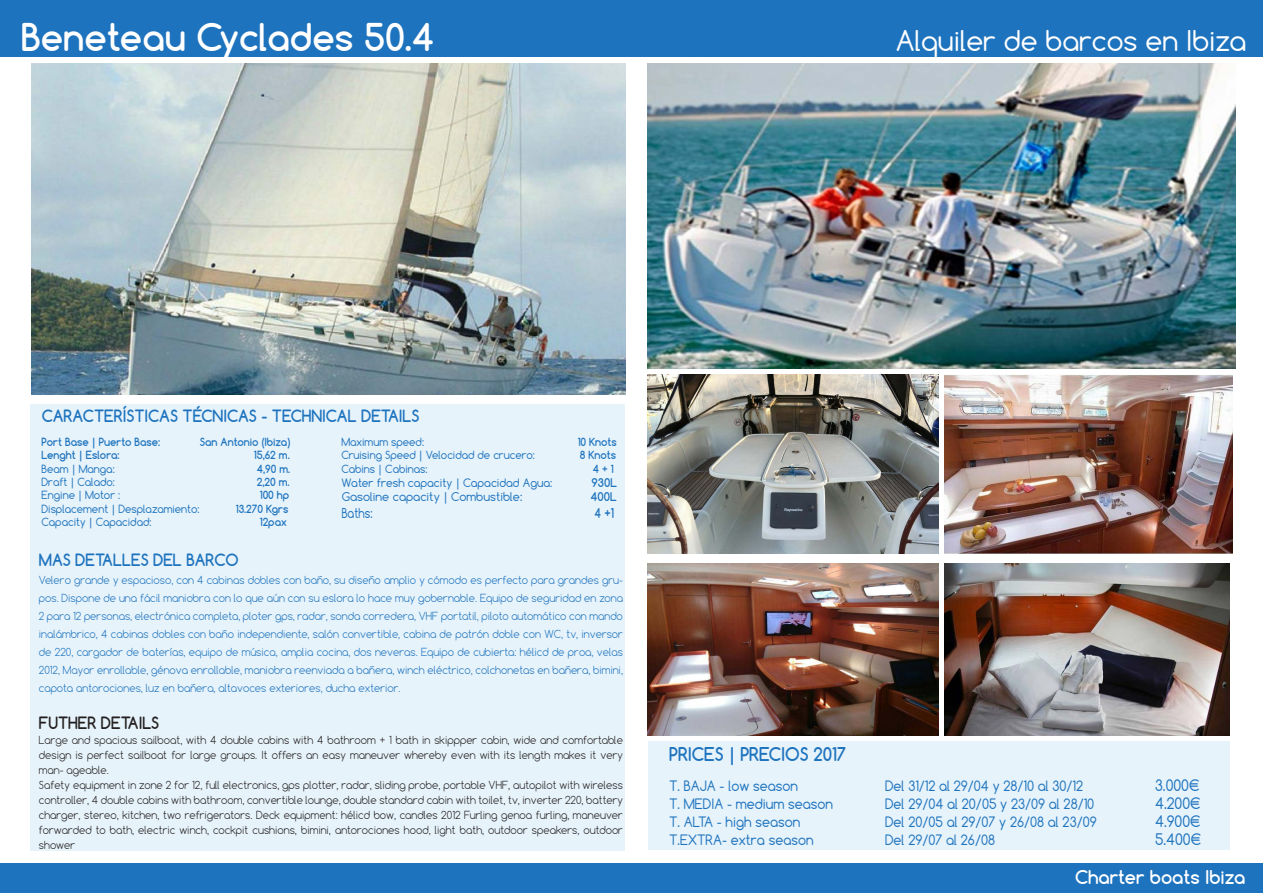
<style>
.page{position:relative;width:1263px;height:893px;background:#fff}
.page>*{position:absolute;margin:0;border:0;box-sizing:border-box;transform-origin:0 0}
.t1{font:700 36px "Comfortaa";color:#fff}
.t2{font:27px "Comfortaa";color:#fff}
.t3{font:700 18px "Comfortaa";color:#fff}
.t4{font:700 17.85px "Comfortaa";color:#1e73be;scale:.95 1}
.t5{font:700 16.05px "Comfortaa";color:#1e73be;scale:.96 1}
.t6{font:700 16.05px "Comfortaa";color:#231f20;scale:.96 1}
.t7{font:15px "Comfortaa";color:#1e73be;scale:.95 1}
.t8{font:13.5px "Comfortaa";color:#1e73be;scale:.95 1}
.t9{font:12.9px "Comfortaa";color:#1e73be;scale:.83 1}
.t10{font:700 12.9px "Comfortaa";color:#1e73be;scale:.83 1}
.t11{font:11.4px "Comfortaa";color:#1e73be}
.t12{font:700 11.4px "Comfortaa";color:#1e73be}
.t13{font:11.1px "Comfortaa";color:#1e73be}
.t14{font:10.65px "Comfortaa";color:#1e73be;scale:.96 1}
.t15{font:700 10.65px "Comfortaa";color:#1e73be;scale:.96 1}
.t16{font:300 10.5px/18px "Comfortaa";color:#1e73be;text-align:justify;scale:.96 1}
.t17{font:300 10.5px/15px "Comfortaa";color:#231f20;text-align:justify;scale:.96 1}
</style>
<div class="page">
<div style="left:648px;top:741px;width:582px;height:108px;background:#e6f3fa"></div>
<div style="left:30px;top:404px;width:595px;height:446px;background:#e6f3fa"></div>
<div style="left:0;top:0;width:1263px;height:56px;background:#1e73be"></div>
<img style="left:31px;top:64px;width:594px;height:330px">
<img style="left:648px;top:374px;width:291px;height:179px">
<img style="left:648px;top:563px;width:291px;height:173px">
<img style="left:944px;top:563px;width:286px;height:173px">
<div style="left:0;top:864px;width:1263px;height:29px;background:#1e73be"></div>
<img style="left:648px;top:64px;width:587px;height:305px">
<img style="left:944px;top:374px;width:288px;height:179px">
<p class="t1" style="left:21px;top:15px;width:415px">Beneteau Cyclades 50.4</p>
<p class="t2" style="left:896px;top:24px;width:352px">Alquiler de barcos en Ibiza</p>
<p class="t5" style="left:42px;top:406px;width:395px">CARACTERÍSTICAS TÉCNICAS - TECHNICAL DETAILS</p>
<p class="t15" style="left:41px;top:435px;width:125px">Port Base | Puerto Base:</p>
<p class="t15" style="left:200px;top:435px;width:95px">San Antonio (Ibiza)</p>
<p class="t15" style="left:41px;top:448px;width:83px">Lenght | Eslora:</p>
<p class="t15" style="left:254px;top:448px;width:39px">15,62 m.</p>
<p class="t14" style="left:41px;top:462px;width:78px">Beam | Manga:</p>
<p class="t15" style="left:257px;top:462px;width:36px">4,90 m.</p>
<p class="t14" style="left:41px;top:475px;width:78px">Draft | Calado:</p>
<p class="t15" style="left:257px;top:475px;width:35px">2,20 m.</p>
<p class="t14" style="left:41px;top:488px;width:83px">Engine | Motor :</p>
<p class="t15" style="left:260px;top:488px;width:32px">100 hp</p>
<p class="t14" style="left:41px;top:502px;width:166px">Displacement | Desplazamiento:</p>
<p class="t15" style="left:236px;top:502px;width:56px">13.270 Kgrs</p>
<p class="t14" style="left:41px;top:515px;width:116px">Capacity | Capacidad:</p>
<p class="t15" style="left:260px;top:515px;width:29px">12pax</p>
<p class="t14" style="left:341px;top:435px;width:88px">Maximum speed:</p>
<p class="t15" style="left:578px;top:435px;width:42px">10 Knots</p>
<p class="t14" style="left:341px;top:448px;width:203px">Cruising Speed | Velocidad de crucero:</p>
<p class="t15" style="left:580px;top:448px;width:39px">8 Knots</p>
<p class="t14" style="left:341px;top:462px;width:91px">Cabins | Cabinas:</p>
<p class="t15" style="left:593px;top:462px;width:23px">4 + 1</p>
<p class="t13" style="left:342px;top:476px;width:212px">Water fresh capacity | Capacidad Agua:</p>
<p class="t12" style="left:592px;top:475px;width:27px">930L</p>
<p class="t11" style="left:342px;top:490px;width:182px">Gasoline capacity | Combustible:</p>
<p class="t12" style="left:590px;top:490px;width:28px">400L</p>
<p class="t9" style="left:342px;top:505px;width:38px">Baths:</p>
<p class="t10" style="left:595px;top:505px;width:25px">4 +1</p>
<p class="t5" style="left:39px;top:549px;width:209px">MAS DETALLES DEL BARCO</p>
<p class="t16" style="left:39px;top:571px;width:610px">Velero grande y espacioso, con 4 cabinas dobles con baño, su diseño amplio y cómodo es perfecto para grandes gru&shy;pos. Dispone de una fácil maniobra con lo que aún con su eslora lo hace muy gobernable. Equipo de seguridad en zona 2 para 12 personas, electrónica completa, ploter gps, radar, sonda corredera, VHF portatil, piloto automático con mando inalámbrico, 4 cabinas dobles con baño independiente, salón convertible, cabina de patrón doble con WC, tv, inversor de 220, cargador de baterías, equipo de música, amplia cocina, dos neveras. Equipo de cubierta: hélicd de proa, velas 2012, Mayor enrollable, génova enrollable, maniobra reenviada a bañera, winch eléctrico, colchonetas en bañera, bimini, capota antorociones, luz en bañera, altavoces exteriores, ducha exterior.</p>
<p class="t6" style="left:39px;top:713px;width:127px">FUTHER DETAILS</p>
<p class="t17" style="left:39px;top:733px;width:610px">Large and spacious sailboat, with 4 double cabins with 4 bathroom + 1 bath in skippper cabin, wide and comfortable design is perfect sailboat for large groups. It offers an easy maneuver whereby even with its length makes it very man- ageable.</p>
<p class="t17" style="left:39px;top:778px;width:610px">Safety equipment in zone 2 for 12, full electronics, gps plotter, radar, sliding probe, portable VHF, autopilot with wireless controller, 4 double cabins with bathroom, convertible lounge, double standard cabin with toilet, tv, inverter 220, battery charger, stereo, kitchen, two refrigerators. Deck equipment: hélicd bow, candles 2012 Furling genoa furling, maneuver forwarded to bath, electric winch, cockpit cushions, bimini, antorociones hood, light bath, outdoor speakers, outdoor shower</p>
<p class="t4" style="left:669px;top:743px;width:188px">PRICES | PRECIOS 2017</p>
<p class="t8" style="left:669px;top:777px;width:137px">T. BAJA - low season</p>
<p class="t8" style="left:885px;top:777px;width:210px">Del 31/12 al 29/04 y 28/10 al 30/12</p>
<p class="t7" style="left:1155px;top:776px;width:48px">3.000€</p>
<p class="t8" style="left:669px;top:795px;width:174px">T. MEDIA - medium season</p>
<p class="t8" style="left:885px;top:795px;width:222px">Del 29/04 al 20/05 y 23/09 al 28/10</p>
<p class="t7" style="left:1155px;top:794px;width:49px">4.200€</p>
<p class="t8" style="left:669px;top:813px;width:140px">T. ALTA - high season</p>
<p class="t8" style="left:885px;top:813px;width:224px">Del 20/05 al 29/07 y 26/08 al 23/09</p>
<p class="t7" style="left:1155px;top:812px;width:49px">4.900€</p>
<p class="t8" style="left:669px;top:831px;width:154px">T.EXTRA- extra season</p>
<p class="t8" style="left:885px;top:831px;width:117px">Del 29/07 al 26/08</p>
<p class="t7" style="left:1155px;top:830px;width:50px">5.400€</p>
<p class="t3" style="left:1075px;top:866px;width:172px">Charter boats Ibiza</p>
</div>
